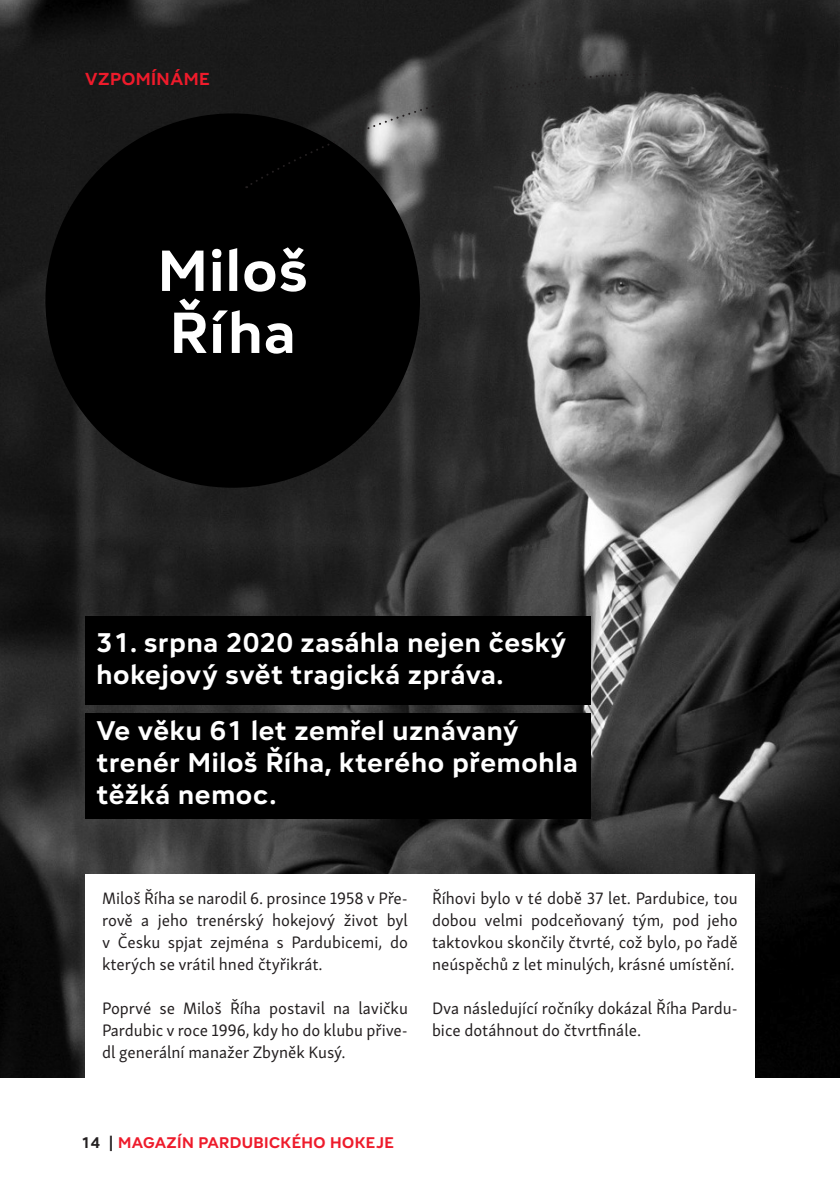
<style>
.page{position:relative;width:840px;height:1191px;background:#fff}
.page>*{position:absolute;margin:0;border:0;box-sizing:border-box;transform-origin:0 0}
.t1{font:700 60px "Adelphi PE";letter-spacing:.025em;color:#fff}
.Hlavni_titulek{font:700 28px/32px "Adelphi PE";letter-spacing:.025em;color:#fff}
.Zahlavi{font:700 18px "Adelphi PE";letter-spacing:.025em;color:#ee1b2b}
.t2{font:17px/22px "Skolar Sans Latn TEST";color:#231f20;text-align:justify}
.Zapati{font:700 16px "Adelphi PE";letter-spacing:.025em;color:#ee1b2b}
.s1{color:#231f20}
</style>
<div class="page">
<img style="left:0;top:0;width:839px;height:1077px">
<div style="left:85px;top:874px;width:669px;height:222px;background:#fff"></div>
<div style="left:45px;top:113px;width:375px;height:375px;background:#000;border-radius:50%"></div>
<div style="left:85px;top:616px;width:505px;height:88px;background:#000"></div>
<div style="left:85px;top:713px;width:505px;height:106px;background:#000"></div>
<svg style="left:248px;top:0;width:591px;height:187px"></svg>
<p class="Zahlavi" style="left:85px;top:67px;width:126px">VZPOMÍNÁME</p>
<p class="t1" style="left:158px;top:230px;width:151px">Miloš</p>
<p class="t1" style="left:170px;top:292px;width:127px">Říha</p>
<p class="Hlavni_titulek" style="left:96px;top:625px;width:471px">31. srpna 2020 zasáhla nejen český hokejový svět tragická zpráva.</p>
<p class="Hlavni_titulek" style="left:96px;top:713px;width:482px">Ve věku 61 let zemřel uznávaný trenér Miloš Říha, kterého přemohla těžká nemoc.</p>
<p class="t2" style="left:102px;top:885px;width:307px">Miloš Říha se narodil 6. prosince 1958 v Pře&shy;rově a jeho trenérský hokejový život byl v Česku spjat zejména s Pardubicemi, do kterých se vrátil hned čtyřikrát.</p>
<p class="t2" style="left:102px;top:995px;width:307px">Poprvé se Miloš Říha postavil na lavičku Pardubic v roce 1996, kdy ho do klubu přive&shy;dl generální manažer Zbyněk Kusý.</p>
<p class="t2" style="left:432px;top:885px;width:307px">Říhovi bylo v té době 37 let. Pardubice, tou dobou velmi podceňovaný tým, pod jeho taktovkou skončily čtvrté, což bylo, po řadě neúspěchů z let minulých, krásné umístění.</p>
<p class="t2" style="left:432px;top:995px;width:307px">Dva následující ročníky dokázal Říha Pardu&shy;bice dotáhnout do čtvrtfinále.</p>
<p class="Zapati" style="left:81px;top:1131px;width:314px"><span class="s1">14 |</span> MAGAZÍN PARDUBICKÉHO HOKEJE</p>
</div>
